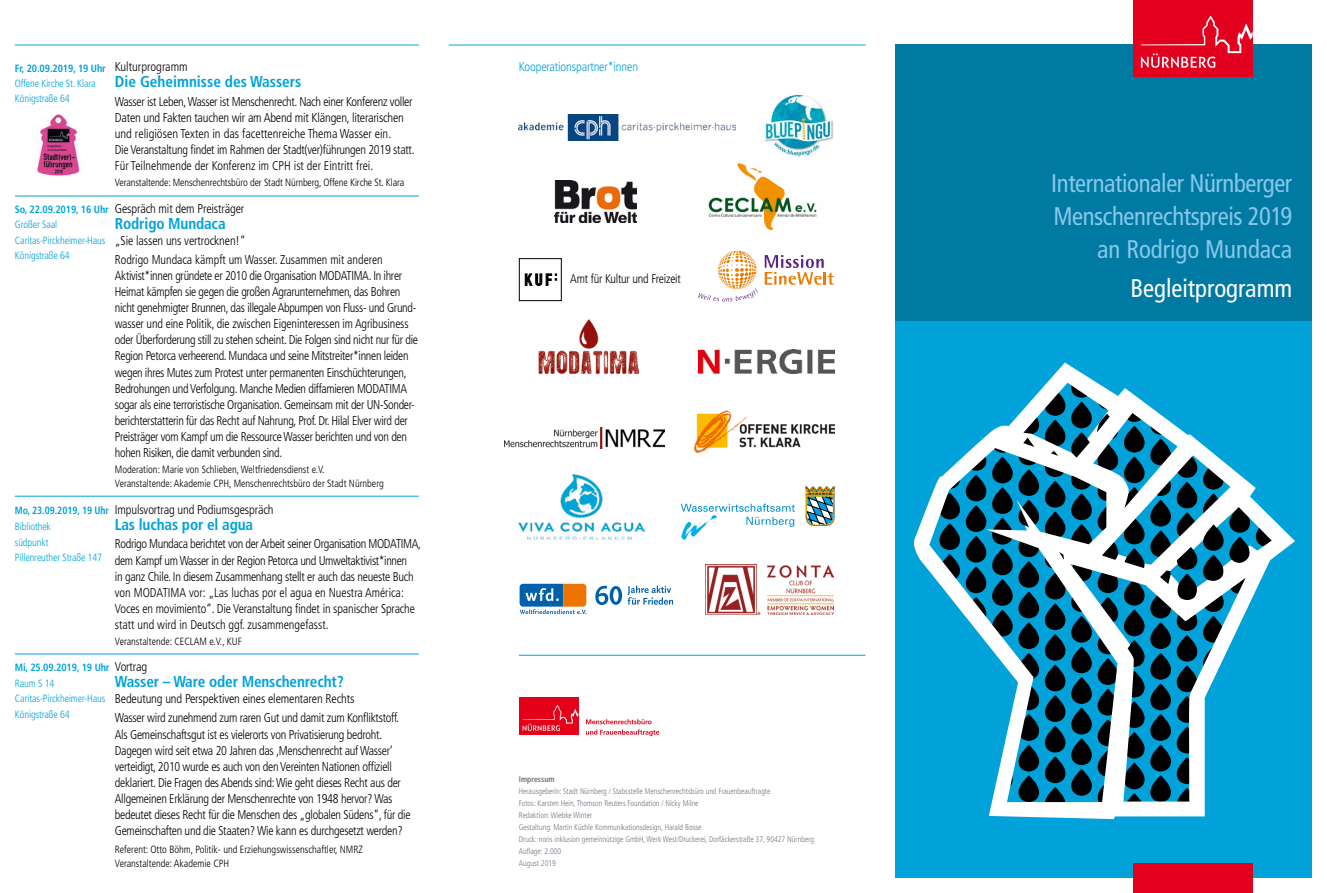
<style>
.page{position:relative;width:1327px;height:893px;background:#fff}
.page>*{position:absolute;margin:0;border:0;box-sizing:border-box;transform-origin:0 0}
.t1{font:condensed 25.5px/33px "Frutiger";letter-spacing:-.015em;color:#87c7ea;text-align:right}
.t2{font:condensed 25.5px "Frutiger";color:#fff}
.t3{font:700 condensed 15.75px "Frutiger";letter-spacing:-.01em;color:#00a2d9}
.t4{font:300 condensed 12.75px/16.2px "Frutiger";letter-spacing:-.02em;color:#000;scale:.95 1}
.t5{font:300 condensed 12.75px/16.2px "Frutiger";letter-spacing:-.02em;color:#000;scale:.94 1}
.t6{font:300 condensed 12.75px/19.4px "Frutiger";letter-spacing:-.02em;color:#000}
.t7{font:300 condensed 12.75px/18.3px "Frutiger";color:#000}
.t8{font:300 condensed 12.75px "Frutiger";letter-spacing:-.01em;color:#00a2d9}
.t9{font:300 condensed 12.6px "Frutiger";letter-spacing:-.015em;color:#000;scale:.96 1}
.t10{font:300 condensed 10.5px/13.8px "Frutiger";color:#000}
.t11{font:300 condensed 10.5px/15.8px "Frutiger";letter-spacing:-.01em;color:#00a2d9}
.t12{font:700 condensed 10.5px "Frutiger";letter-spacing:-.01em;color:#00a2d9}
.t13{font:700 condensed 10.5px "Frutiger";letter-spacing:-.01em;color:#00a2d9;scale:.94 1}
.t14{font:300 condensed 8.25px/12px "Frutiger";color:#707680;scale:.95 1}
.t15{font:700 condensed 8.25px "Frutiger";color:#707680;scale:.95 1}
</style>
<div class="page">
<img style="left:705px;top:565px;width:128px;height:49px">
<div style="left:895px;top:45px;width:417px;height:833px;background:#00a2d9"></div>
<svg style="left:914px;top:362px;width:381px;height:457px"></svg>
<div style="left:1133px;top:863px;width:119px;height:30px;background:#e3001f"></div>
<div style="left:895px;top:45px;width:417px;height:276px;background:#0079a3"></div>
<div style="left:1133px;top:0;width:119px;height:77px;background:#e3001f"></div>
<svg style="left:1141px;top:16px;width:111px;height:52px"></svg>
<hr style="left:15px;top:45px;width:404px;height:1px;background:#00a2d9">
<img style="left:504px;top:427px;width:160px;height:22px">
<div style="left:519px;top:697px;width:59px;height:38px;background:#e30018"></div>
<svg style="left:522px;top:705px;width:56px;height:26px"></svg>
<svg style="left:586px;top:719px;width:73px;height:17px"></svg>
<div style="left:519px;top:258px;width:43px;height:43px;border:1px solid #000"></div>
<svg style="left:524px;top:273px;width:33px;height:13px"></svg>
<hr style="left:15px;top:196px;width:404px;height:1px;background:#00a2d9">
<hr style="left:449px;top:45px;width:416px;height:1px;background:#00a2d9">
<hr style="left:519px;top:655px;width:346px;height:1px;background:#00a2d9">
<hr style="left:15px;top:496px;width:404px;height:1px;background:#00a2d9">
<hr style="left:15px;top:654px;width:404px;height:1px;background:#00a2d9">
<img style="left:37px;top:114px;width:43px;height:62px">
<svg style="left:765px;top:255px;width:69px;height:30px"></svg>
<svg style="left:698px;top:251px;width:59px;height:50px"></svg>
<img style="left:761px;top:94px;width:72px;height:63px">
<img style="left:519px;top:115px;width:216px;height:26px">
<img style="left:519px;top:474px;width:126px;height:66px">
<svg style="left:1023px;top:438px;width:11px;height:9px"></svg>
<svg style="left:1051px;top:451px;width:7px;height:5px"></svg>
<svg style="left:1097px;top:414px;width:12px;height:18px"></svg>
<svg style="left:1059px;top:552px;width:5px;height:8px"></svg>
<img style="left:708px;top:163px;width:109px;height:68px">
<img style="left:699px;top:349px;width:135px;height:24px">
<svg style="left:681px;top:504px;width:114px;height:36px"></svg>
<img style="left:805px;top:487px;width:30px;height:38px">
<img style="left:539px;top:319px;width:100px;height:55px">
<img style="left:695px;top:411px;width:139px;height:41px">
<svg style="left:519px;top:584px;width:67px;height:30px"></svg>
<svg style="left:595px;top:586px;width:78px;height:19px"></svg>
<img style="left:554px;top:181px;width:82px;height:41px">
<p class="t7" style="left:115px;top:58px;width:74px">Kulturprogramm</p>
<p class="t3" style="left:115px;top:73px;width:188px">Die Geheimnisse des Wassers</p>
<p class="t4" style="left:115px;top:93px;width:317px">Wasser ist Leben, Wasser ist Menschenrecht. Nach einer Konferenz voller Daten und Fakten tauchen wir am Abend mit Klängen, literarischen und religiösen Texten in das facettenreiche Thema Wasser ein.<br>Die Veranstaltung findet im Rahmen der Stadt(ver)führungen 2019 statt.<br>Für Teilnehmende der Konferenz im CPH ist der Eintritt frei.</p>
<p class="t10" style="left:115px;top:176px;width:291px">Veranstaltende: Menschenrechtsbüro der Stadt Nürnberg, Offene Kirche St. Klara</p>
<p class="t6" style="left:115px;top:199px;width:131px">Gespräch mit dem Preisträger</p>
<p class="t3" style="left:115px;top:214px;width:112px">Rodrigo Mundaca</p>
<p class="t7" style="left:115px;top:232px;width:269px">„Sie lassen uns vertrocknen!“<br>Rodrigo Mundaca kämpft um Wasser. Zusammen mit anderen</p>
<p class="t5" style="left:115px;top:267px;width:324px">Aktivist*innen gründete er 2010 die Organisation MODATIMA. In ihrer Heimat kämpfen sie gegen die großen Agrarunternehmen, das Bohren nicht genehmigter Brunnen, das illegale Abpumpen von Fluss- und Grund&shy;wasser und eine Politik, die zwischen Eigeninteressen im Agribusiness oder Überforderung still zu stehen scheint. Die Folgen sind nicht nur für die Region Petorca verheerend. Mundaca und seine Mitstreiter*innen leiden wegen ihres Mutes zum Protest unter permanenten Einschüchterungen, Bedrohungen und Verfolgung. Manche Medien diffamieren MODATIMA sogar als eine terroristische Organisation. Gemeinsam mit der UN-Sonder&shy;berichterstatterin für das Recht auf Nahrung, Prof. Dr. Hilal Elver wird der Preisträger vom Kampf um die Ressource Wasser berichten und von den hohen Risiken, die damit verbunden sind.</p>
<p class="t10" style="left:115px;top:463px;width:270px">Moderation: Marie von Schlieben, Weltfriedensdienst e.V.<br>Veranstaltende: Akademie CPH, Menschenrechtsbüro der Stadt Nürnberg</p>
<p class="t6" style="left:115px;top:500px;width:160px">Impulsvortrag und Podiumsgespräch</p>
<p class="t3" style="left:115px;top:515px;width:140px">Las luchas por el agua</p>
<p class="t4" style="left:115px;top:536px;width:324px">Rodrigo Mundaca berichtet von der Arbeit seiner Organisation MODATIMA, dem Kampf um Wasser in der Region Petorca und Umweltaktivist*innen<br>in ganz Chile. In diesem Zusammenhang stellt er auch das neueste Buch von MODATIMA vor: „Las luchas por el agua en Nuestra América:<br>Voces en movimiento“. Die Veranstaltung findet in spanischer Sprache statt und wird in Deutsch ggf. zusammengefasst.</p>
<p class="t10" style="left:115px;top:635px;width:129px">Veranstaltende: CECLAM e.V., KUF</p>
<p class="t6" style="left:115px;top:657px;width:34px">Vortrag</p>
<p class="t3" style="left:115px;top:672px;width:230px">Wasser – Ware oder Menschenrecht?</p>
<p class="t6" style="left:115px;top:689px;width:286px">Bedeutung und Perspektiven eines elementaren Rechts<br>Wasser wird zunehmend zum raren Gut und damit zum Konfliktstoff.</p>
<p class="t4" style="left:115px;top:726px;width:313px">Als Gemeinschaftsgut ist es vielerorts von Privatisierung bedroht.<br>Dagegen wird seit etwa 20 Jahren das ‚Menschenrecht auf Wasser‘ verteidigt, 2010 wurde es auch von den Vereinten Nationen offiziell deklariert. Die Fragen des Abends sind: Wie geht dieses Recht aus der Allgemeinen Erklärung der Menschenrechte von 1948 hervor? Was bedeutet dieses Recht für die Menschen des „globalen Südens“, für die Gemeinschaften und die Staaten? Wie kann es durchgesetzt werden?</p>
<p class="t10" style="left:115px;top:843px;width:250px">Referent: Otto Böhm, Politik- und Erziehungswissenschaftler, NMRZ<br>Veranstaltende: Akademie CPH</p>
<p class="t12" style="left:15px;top:62px;width:92px">Fr, 20.09.2019, 19 Uhr</p>
<p class="t11" style="left:15px;top:76px;width:82px;line-height:15.3px">Offene Kirche St. Klara<br>Königstraße 64</p>
<p class="t12" style="left:15px;top:203px;width:95px">So, 22.09.2019, 16 Uhr</p>
<p class="t11" style="left:15px;top:217px;width:92px">Großer Saal<br>Caritas-Pirckheimer-Haus<br>Königstraße 64</p>
<p class="t13" style="left:15px;top:504px;width:102px">Mo, 23.09.2019, 19 Uhr</p>
<p class="t11" style="left:15px;top:518px;width:89px">Bibliothek<br>südpunkt<br>Pillenreuther Straße 147</p>
<p class="t12" style="left:15px;top:661px;width:96px">Mi, 25.09.2019, 19 Uhr</p>
<p class="t11" style="left:15px;top:675px;width:92px">Raum S 14<br>Caritas-Pirckheimer-Haus<br>Königstraße 64</p>
<p class="t8" style="left:519px;top:60px;width:121px">Kooperationspartner*innen</p>
<p class="t9" style="left:570px;top:272px;width:117px">Amt für Kultur und Freizeit</p>
<p class="t15" style="left:519px;top:774px;width:39px">Impressum</p>
<p class="t14" style="left:519px;top:785px;width:312px">Herausgeberin: Stadt Nürnberg / Stabsstelle Menschenrechtsbüro und Frauenbeauftragte<br>Fotos: Karsten Hein, Thomson Reuters Foundation / Nicky Milne<br>Redaktion: Wiebke Winter<br>Gestaltung: Martin Küchle Kommunikationsdesign, Harald Bosse<br>Druck: noris inklusion gemeinnützige GmbH, Werk West/Druckerei, Dorfäckerstraße 37, 90427 Nürnberg Auflage: 2.000<br>August 2019</p>
<h1 class="t1" style="left:1051px;top:167px;width:242px">Internationaler Nürnberger<br>Menschenrechtspreis 2019 an Rodrigo Mundaca</h1>
<h1 class="t2" style="left:1130px;top:273px;width:163px">Begleitprogramm</h1>
</div>
